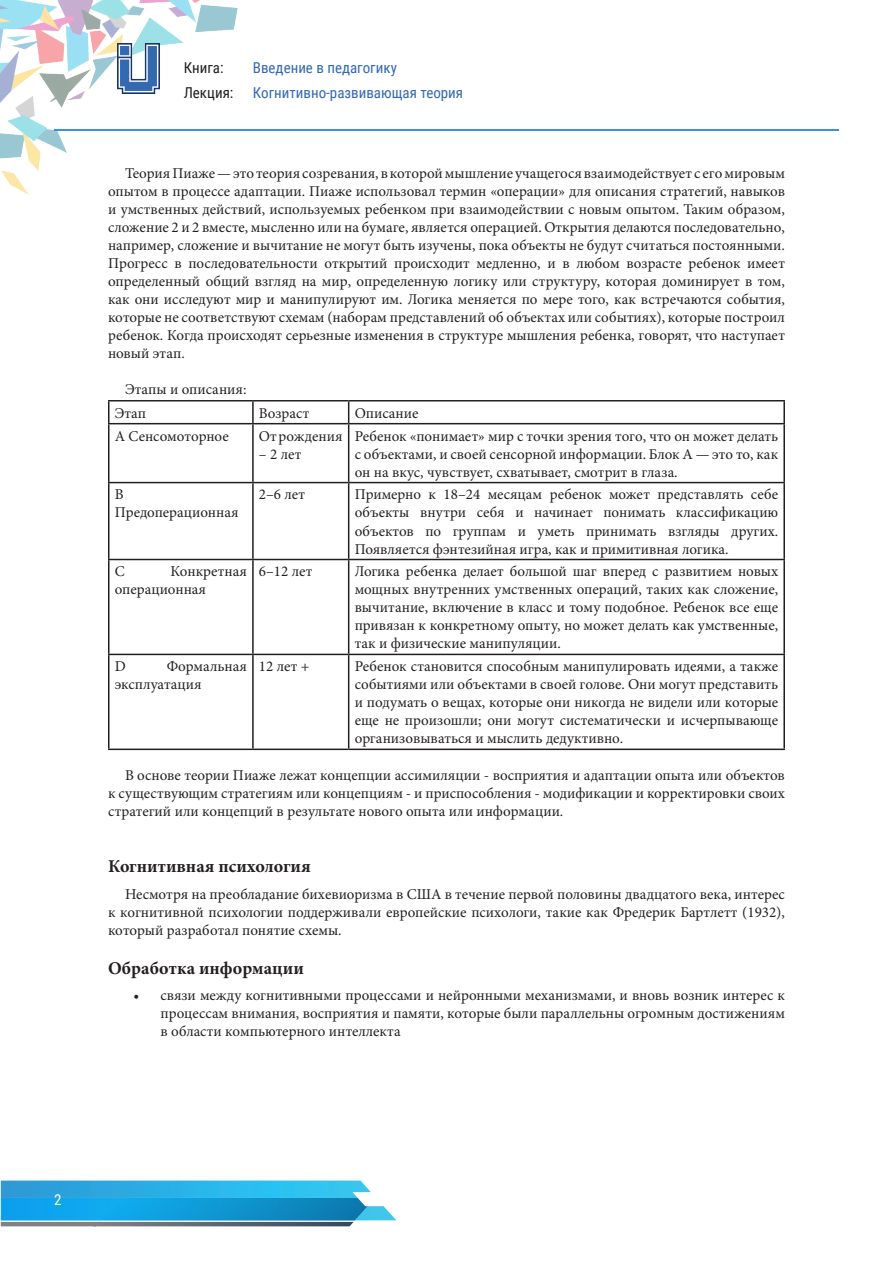
<style>
.page{position:relative;width:893px;height:1263px;background:#fff}
.page>*{position:absolute;margin:0;border:0;box-sizing:border-box;transform-origin:0 0}
.tema{font:700 18px "Minion Pro";color:#231f20}
.t1{font:15px/18px "Minion Pro";color:#231f20;text-align:justify}
.t2{font:15px/25.5px "Roboto Condensed";color:#3269b1}
.t3{font:15px/25.5px "Roboto Condensed";color:#231f20}
.t4{font:15px "Roboto Condensed";color:#fff}
</style>
<div class="page">
<img style="left:0;top:0;width:238px;height:195px">
<hr style="left:54px;top:129px;width:785px;height:2px;background:#3b91e8">
<img style="left:118px;top:44px;width:41px;height:49px">
<svg style="left:1px;top:1180px;width:395px;height:46px;background:#5bb6d9"></svg>
<img style="left:1px;top:1198px;width:367px;height:22px">
<hr style="left:108px;top:400px;width:145px;height:1px;background:#231f20">
<hr style="left:108px;top:401px;width:2px;height:22px;background:#231f20">
<hr style="left:253px;top:400px;width:96px;height:1px;background:#231f20">
<hr style="left:252px;top:401px;width:2px;height:22px;background:#231f20">
<hr style="left:349px;top:400px;width:436px;height:1px;background:#231f20">
<svg style="left:348px;top:401px;width:1px;height:22px"></svg>
<hr style="left:783px;top:401px;width:2px;height:22px;background:#231f20">
<hr style="left:108px;top:423px;width:145px;height:1px;background:#231f20">
<hr style="left:108px;top:424px;width:2px;height:58px;background:#231f20">
<hr style="left:253px;top:423px;width:96px;height:1px;background:#231f20">
<hr style="left:252px;top:424px;width:2px;height:58px;background:#231f20">
<hr style="left:349px;top:423px;width:436px;height:1px;background:#231f20">
<hr style="left:348px;top:424px;width:1px;height:58px;background:#231f20">
<hr style="left:783px;top:424px;width:2px;height:58px;background:#231f20">
<hr style="left:108px;top:482px;width:145px;height:1px;background:#231f20">
<hr style="left:108px;top:483px;width:2px;height:76px;background:#231f20">
<hr style="left:253px;top:482px;width:96px;height:1px;background:#231f20">
<hr style="left:252px;top:483px;width:2px;height:76px;background:#231f20">
<hr style="left:349px;top:482px;width:436px;height:1px;background:#231f20">
<hr style="left:348px;top:483px;width:1px;height:76px;background:#231f20">
<hr style="left:783px;top:483px;width:2px;height:76px;background:#231f20">
<hr style="left:108px;top:559px;width:145px;height:1px;background:#231f20">
<hr style="left:108px;top:560px;width:2px;height:94px;background:#231f20">
<hr style="left:253px;top:559px;width:96px;height:1px;background:#231f20">
<hr style="left:252px;top:560px;width:2px;height:94px;background:#231f20">
<hr style="left:349px;top:559px;width:436px;height:1px;background:#231f20">
<hr style="left:348px;top:560px;width:1px;height:94px;background:#231f20">
<hr style="left:783px;top:560px;width:2px;height:94px;background:#231f20">
<hr style="left:108px;top:654px;width:145px;height:1px;background:#231f20">
<hr style="left:108px;top:655px;width:2px;height:93px;background:#231f20">
<hr style="left:253px;top:654px;width:96px;height:1px;background:#231f20">
<hr style="left:252px;top:655px;width:2px;height:93px;background:#231f20">
<hr style="left:349px;top:654px;width:436px;height:1px;background:#231f20">
<hr style="left:348px;top:655px;width:1px;height:93px;background:#231f20">
<hr style="left:783px;top:655px;width:2px;height:93px;background:#231f20">
<hr style="left:108px;top:748px;width:145px;height:2px;background:#231f20">
<hr style="left:253px;top:748px;width:96px;height:2px;background:#231f20">
<hr style="left:349px;top:748px;width:436px;height:2px;background:#231f20">
<p class="t3" style="left:184px;top:54px;width:51px">Книга:<br>Лекция:</p>
<p class="t2" style="left:253px;top:54px;width:212px">Введение в педагогику<br>Когнитивно-развивающая теория</p>
<p class="t1" style="left:108px;top:164px;width:678px;text-indent:17px">Теория Пиаже — это теория созревания, в которой мышление учащегося взаимодействует с его мировым опытом в процессе адаптации. Пиаже использовал термин «операции» для описания стратегий, навыков и умственных действий, используемых ребенком при взаимодействии с новым опытом. Таким образом, сложение 2 и 2 вместе, мысленно или на бумаге, является операцией. Открытия делаются последовательно, например, сложение и вычитание не могут быть изучены, пока объекты не будут считаться постоянными.<br>Прогресс в последовательности открытий происходит медленно, и в любом возрасте ребенок имеет определенный общий взгляд на мир, определенную логику или структуру, которая доминирует в том, как они исследуют мир и манипулируют им. Логика меняется по мере того, как встречаются события, которые не соответствуют схемам (наборам представлений об объектах или событиях), которые построил ребенок. Когда происходят серьезные изменения в структуре мышления ребенка, говорят, что наступает новый этап.</p>
<p class="t1" style="left:125px;top:380px;width:123px">Этапы и описания:</p>
<p class="t1" style="left:115px;top:404px;width:33px">Этап</p>
<p class="t1" style="left:259px;top:404px;width:52px">Возраст</p>
<p class="t1" style="left:355px;top:404px;width:65px">Описание</p>
<p class="t1" style="left:115px;top:427px;width:116px">A Сенсомоторное</p>
<p class="t1" style="left:259px;top:427px;width:85px">От рождения</p>
<p class="t1" style="left:259px;top:445px;width:44px">– 2 лет</p>
<p class="t1" style="left:355px;top:427px;width:425px">Ребенок «понимает» мир с точки зрения того, что он может делать с объектами, и своей сенсорной информации. Блок А — это то, как он на вкус, чувствует, схватывает, смотрит в глаза.</p>
<p class="t1" style="left:115px;top:486px;width:125px">B<br>Предоперационная</p>
<p class="t1" style="left:259px;top:486px;width:48px">2–6 лет</p>
<p class="t1" style="left:355px;top:486px;width:425px">Примерно к 18–24 месяцам ребенок может представлять себе объекты внутри себя и начинает понимать классификацию объектов по группам и уметь принимать взгляды других.<br>Появляется фэнтезийная игра, как и примитивная логика.</p>
<p class="t1" style="left:115px;top:563px;width:11px">C</p>
<p class="t1" style="left:115px;top:563px;width:134px;text-indent:56px">Конкретная операционная</p>
<p class="t1" style="left:259px;top:563px;width:55px">6–12 лет</p>
<p class="t1" style="left:355px;top:563px;width:425px">Логика ребенка делает большой шаг вперед с развитием новых мощных внутренних умственных операций, таких как сложение, вычитание, включение в класс и тому подобное. Ребенок все еще привязан к конкретному опыту, но может делать как умственные, так и физические манипуляции.</p>
<p class="t1" style="left:115px;top:658px;width:13px">D</p>
<p class="t1" style="left:115px;top:658px;width:134px;text-indent:52px">Формальная эксплуатация</p>
<p class="t1" style="left:259px;top:658px;width:52px">12 лет +</p>
<p class="t1" style="left:355px;top:658px;width:425px">Ребенок становится способным манипулировать идеями, а также событиями или объектами в своей голове. Они могут представить и подумать о вещах, которые они никогда не видели или которые еще не произошли; они могут систематически и исчерпывающе организовываться и мыслить дедуктивно.</p>
<p class="t1" style="left:108px;top:766px;width:678px;text-indent:17px">В основе теории Пиаже лежат концепции ассимиляции - восприятия и адаптации опыта или объектов к существующим стратегиям или концепциям - и приспособления - модификации и корректировки своих стратегий или концепций в результате нового опыта или информации.</p>
<p class="tema" style="left:108px;top:854px;width:204px">Когнитивная психология</p>
<p class="t1" style="left:108px;top:885px;width:678px;text-indent:17px">Несмотря на преобладание бихевиоризма в США в течение первой половины двадцатого века, интерес к когнитивной психологии поддерживали европейские психологи, такие как Фредерик Бартлетт (1932), который разработал понятие схемы.</p>
<p class="tema" style="left:108px;top:955px;width:197px">Обработка информации</p>
<p class="t1" style="left:161px;top:986px;width:626px;text-indent:-27px">• связи между когнитивными процессами и нейронными механизмами, и вновь возник интерес к процессам внимания, восприятия и памяти, которые были параллельны огромным достижениям в области компьютерного интеллекта</p>
<p class="t4" style="left:54px;top:1189px;width:9px">2</p>
</div>
